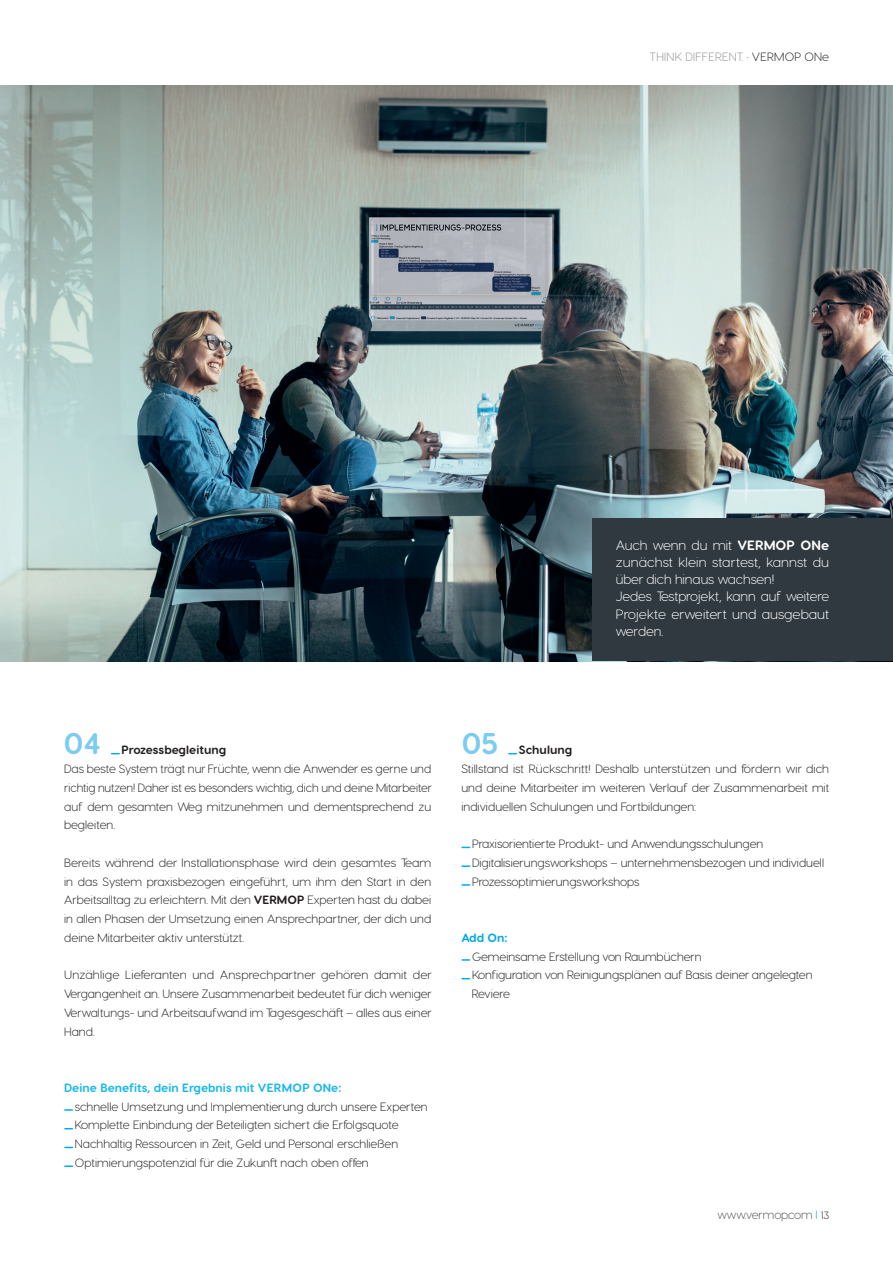
<style>
.page{position:relative;width:893px;height:1263px;background:#fff}
.page>*{position:absolute;margin:0;border:0;box-sizing:border-box;transform-origin:0 0}
.t1{font:700 30px "Visby Round CF";color:#7cccf2}
.t2{font:300 13.5px/17.2px "Visby Round CF";color:#fff}
.t3{font:300 12px/18.8px "Visby Round CF";color:#231f20;text-align:justify}
.t4{font:700 12px "Visby Round CF";letter-spacing:.005em;color:#1ab8eb}
.t5{font:300 12px "Visby Round CF";letter-spacing:.02em;color:#939598}
.t6{font:700 12px "Visby Round CF";letter-spacing:.005em;color:#231f20}
.t7{font:300 12px "Visby Round CF";letter-spacing:-.02em;color:#545557}
.t8{font:700 12px "Visby Round CF";color:#00a8e6}
.s1{color:#231f20}
.s2{font-weight:700}
.s3{color:#00a8e6}
.s4{font-size:10.5px;color:#231f20}
</style>
<div class="page">
<img style="left:0;top:85px;width:893px;height:576px">
<div style="left:592px;top:518px;width:301px;height:143px;background:#303940"></div>
<svg style="left:65px;top:1109px;width:7px;height:2px"></svg>
<svg style="left:65px;top:1165px;width:7px;height:2px"></svg>
<svg style="left:462px;top:865px;width:8px;height:2px"></svg>
<svg style="left:462px;top:884px;width:8px;height:2px"></svg>
<svg style="left:462px;top:959px;width:8px;height:2px"></svg>
<p class="t5" style="left:650px;top:49px;width:181px">THINK DIFFERENT. • <span class="s1">VERMOP ONe</span></p>
<p class="t2" style="left:616px;top:536px;width:215px">Auch wenn du mit <span class="s2">VERMOP ONe </span>zunächst klein startest, kannst du über dich hinaus wachsen!<br>Jedes Testprojekt, kann auf weitere<br>Projekte erweitert und ausgebaut werden.</p>
<h1 class="t1" style="left:64px;top:725px;width:39px">04</h1>
<p class="t6" style="left:122px;top:742px;width:106px">Prozessbegleitung</p>
<p class="t3" style="left:64px;top:759px;width:369px">Das beste System trägt nur Früchte, wenn die Anwender es gerne und richtig nutzen! Daher ist es besonders wichtig, dich und deine Mitarbeiter auf dem gesamten Weg mitzunehmen und dementsprechend zu begleiten.</p>
<p class="t3" style="left:64px;top:853px;width:369px">Bereits während der Installationsphase wird dein gesamtes Team in das System praxisbezogen eingeführt, um ihm den Start in den Arbeitsalltag zu erleichtern. Mit den <span class="s2">VERMOP</span> Experten hast du dabei in allen Phasen der Umsetzung einen Ansprechpartner, der dich und deine Mitarbeiter aktiv unterstützt.</p>
<p class="t3" style="left:64px;top:966px;width:369px">Unzählige Lieferanten und Ansprechpartner gehören damit der Vergangenheit an. Unsere Zusammenarbeit bedeutet für dich weniger Verwaltungs- und Arbeitsaufwand im Tagesgeschäft – alles aus einer Hand.</p>
<p class="t4" style="left:64px;top:1080px;width:279px">Deine Benefits, dein Ergebnis mit VERMOP ONe:</p>
<p class="t3" style="left:75px;top:1097px;width:354px;text-align:left">schnelle Umsetzung und Implementierung durch unsere Experten Komplette Einbindung der Beteiligten sichert die Erfolgsquote Nachhaltig Ressourcen in Zeit, Geld und Personal erschließen Optimierungspotenzial für die Zukunft nach oben offen</p>
<h1 class="t1" style="left:462px;top:725px;width:38px">05</h1>
<p class="t6" style="left:519px;top:742px;width:55px">Schulung</p>
<p class="t3" style="left:461px;top:759px;width:369px">Stillstand ist Rückschritt! Deshalb unterstützen und fördern wir dich und deine Mitarbeiter im weiteren Verlauf der Zusammenarbeit mit individuellen Schulungen und Fortbildungen:</p>
<p class="t3" style="left:472px;top:834px;width:354px;text-align:left">Praxisorientierte Produkt- und Anwendungsschulungen<br>Digitalisierungsworkshops – unternehmensbezogen und individuell<br>Prozessoptimierungsworkshops</p>
<p class="t8" style="left:461px;top:930px;width:48px">Add On:</p>
<p class="t3" style="left:472px;top:947px;width:342px;text-align:left">Gemeinsame Erstellung von Raumbüchern<br>Konfiguration von Reinigungsplänen auf Basis deiner angelegten<br>Reviere</p>
<p class="t7" style="left:717px;top:1207px;width:113px">www.vermop.com <span class="s3">I</span> <span class="s4">13</span></p>
</div>
